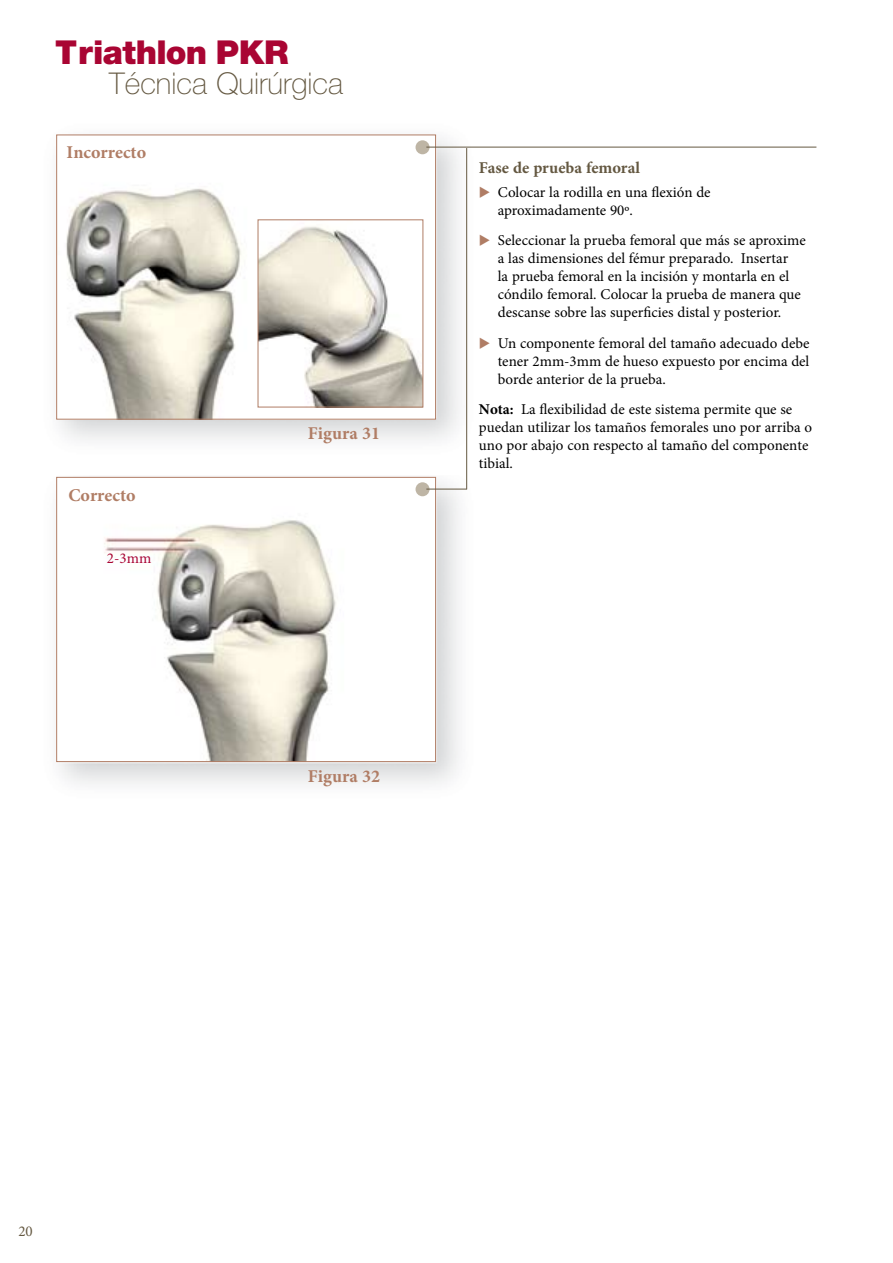
<style>
.page{position:relative;width:893px;height:1263px;background:#fff}
.page>*{position:absolute;margin:0;border:0;box-sizing:border-box;transform-origin:0 0}
.t1{font:900 33px "Helvetica Neue";letter-spacing:-.02em;color:#a90533}
.t2{font:100 30px "Helvetica Neue";color:#645841}
.t3{font:700 18px "Minion Pro";color:#b07d65}
.t4{font:700 16.5px "Minion Pro";color:#645841}
.t5{font:15px/18px "Minion Pro";color:#000}
.t6{font:15px "Minion Pro";color:#a90533}
.t7{font:15px "Minion Pro";color:#645841}
.s1{color:#b07d65}
.s2{font-weight:700}
</style>
<div class="page">
<img style="left:56px;top:134px;width:430px;height:340px">
<div style="left:57px;top:135px;width:379px;height:284px;background:#fff"></div>
<img style="left:66px;top:188px;width:277px;height:229px">
<div style="left:56px;top:135px;width:380px;height:284px;border:1px solid #b07d65"></div>
<img style="left:103px;top:484px;width:331px;height:276px">
<div style="left:56px;top:477px;width:380px;height:285px;border:1px solid #b07d65"></div>
<div style="left:416px;top:140px;width:13px;height:14px;background:#beb5a5;border-radius:50%"></div>
<hr style="left:426px;top:147px;width:390px;height:1px;background:#645841">
<div style="left:416px;top:482px;width:13px;height:14px;background:#beb5a5;border-radius:50%"></div>
<hr style="left:426px;top:489px;width:41px;height:1px;background:#645841">
<hr style="left:466px;top:148px;width:1px;height:341px;background:#645841">
<img style="left:260px;top:222px;width:161px;height:183px">
<div style="left:258px;top:220px;width:165px;height:187px;border:1px solid #b07d65"></div>
<h1 class="t1" style="left:55px;top:32px;width:235px">Triathlon PKR</h1>
<h2 class="t2" style="left:109px;top:66px;width:235px">Técnica Quirúrgica</h2>
<p class="t3" style="left:67px;top:140px;width:81px">Incorrecto</p>
<p class="t3" style="left:68px;top:483px;width:69px">Correcto</p>
<p class="t6" style="left:107px;top:548px;width:46px">2-3mm</p>
<p class="t3" style="left:308px;top:421px;width:74px">Figura 31</p>
<p class="t3" style="left:308px;top:763px;width:74px">Figura 32</p>
<p class="t4" style="left:479px;top:156px;width:163px">Fase de prueba femoral</p>
<p class="t5" style="left:498px;top:184px;width:214px;text-indent:-19px"><span class="s1">◆</span> Colocar la rodilla en una flexión de aproximadamente 90º.</p>
<p class="t5" style="left:498px;top:232px;width:309px;text-indent:-19px"><span class="s1">◆</span> Seleccionar la prueba femoral que más se aproxime a las dimensiones del fémur preparado. Insertar<br>la prueba femoral en la incisión y montarla en el cóndilo femoral. Colocar la prueba de manera que descanse sobre las superficies distal y posterior.</p>
<p class="t5" style="left:498px;top:334px;width:313px;text-align:justify;text-indent:-19px"><span class="s1">◆</span> Un componente femoral del tamaño adecuado debe tener 2mm-3mm de hueso expuesto por encima del borde anterior de la prueba.</p>
<p class="t5" style="left:479px;top:400px;width:335px"><span class="s2">Nota:</span> La flexibilidad de este sistema permite que se puedan utilizar los tamaños femorales uno por arriba o uno por abajo con respecto al tamaño del componente tibial.</p>
<p class="t7" style="left:18px;top:1221px;width:16px">20</p>
</div>
